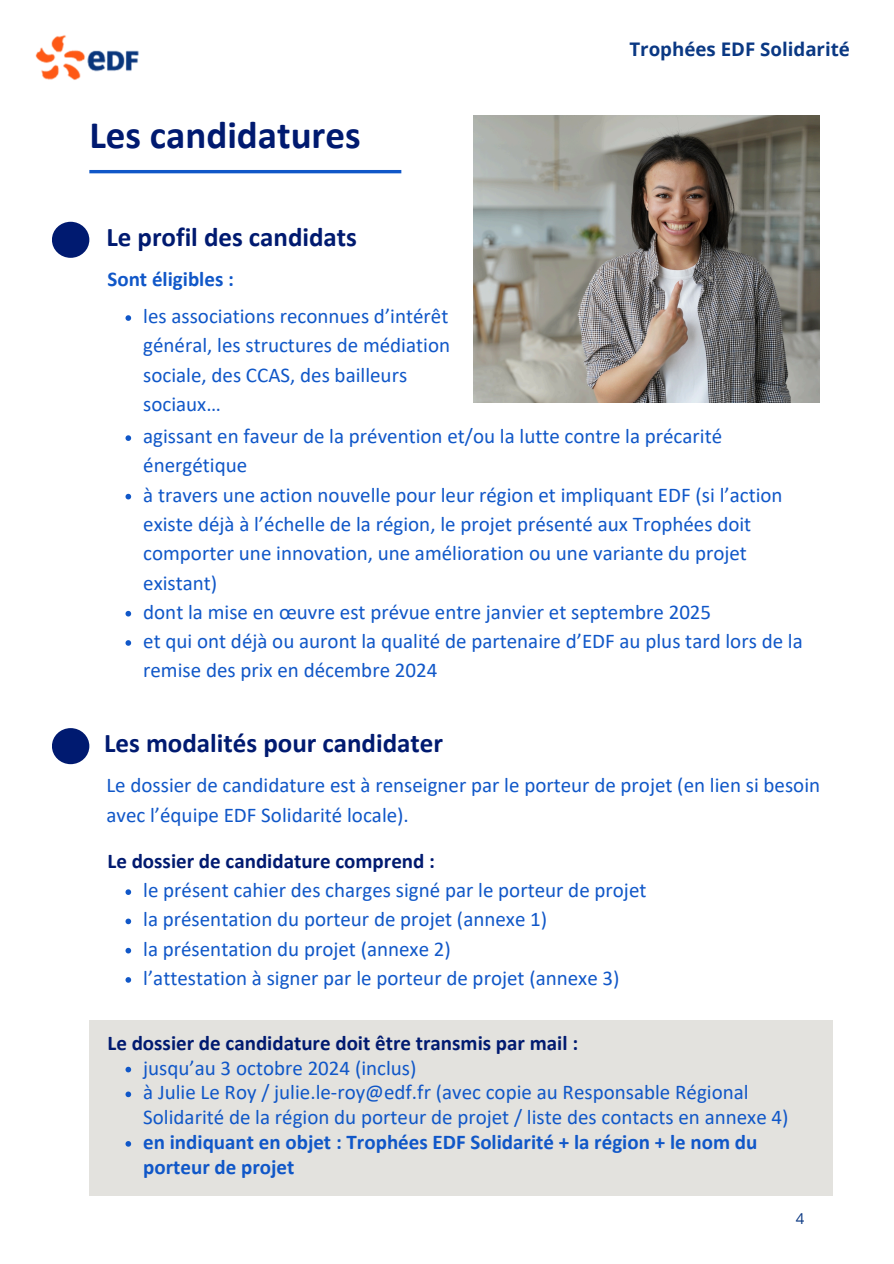
<style>
.page{position:relative;width:894px;height:1264px;background:#fff}
.page>*{position:absolute;margin:0;border:0;box-sizing:border-box;transform-origin:0 0}
.t1{font:700 39px "Calibri";color:#001a70}
.t2{font:700 27px "Calibri";color:#001a70}
.t3{font:21px/29.2px "Calibri";color:#1057c8}
.t4{font:700 21px/24.8px "Calibri";color:#1057c8}
.t5{font:700 21px "Calibri";color:#001a70}
.t6{font:700 18.75px "Open Sans";color:#0a3883}
.t7{font:15px "Open Sans";color:#0a3883}
</style>
<div class="page">
<hr style="left:89px;top:170px;width:312px;height:3px;background:#1057c8">
<div style="left:52px;top:222px;width:37px;height:36px;background:#001a70;border-radius:50%"></div>
<div style="left:52px;top:728px;width:37px;height:36px;background:#001a70;border-radius:50%"></div>
<img style="left:473px;top:115px;width:346px;height:287px">
<svg style="left:125px;top:315px;width:6px;height:6px"></svg>
<svg style="left:125px;top:435px;width:6px;height:6px"></svg>
<svg style="left:125px;top:494px;width:6px;height:5px"></svg>
<svg style="left:125px;top:611px;width:6px;height:5px"></svg>
<svg style="left:125px;top:640px;width:6px;height:5px"></svg>
<div style="left:89px;top:1020px;width:743px;height:175px;background:#e3e2de"></div>
<svg style="left:125px;top:1066px;width:6px;height:6px"></svg>
<svg style="left:125px;top:1091px;width:6px;height:6px"></svg>
<svg style="left:125px;top:1141px;width:6px;height:5px"></svg>
<img style="left:35px;top:35px;width:104px;height:45px">
<svg style="left:125px;top:889px;width:6px;height:6px"></svg>
<svg style="left:125px;top:918px;width:6px;height:6px"></svg>
<svg style="left:125px;top:947px;width:6px;height:6px"></svg>
<svg style="left:125px;top:977px;width:6px;height:5px"></svg>
<p class="t1" style="left:89px;top:119px;width:273px">Les candidatures</p>
<p class="t2" style="left:106px;top:226px;width:252px">Le profil des candidats</p>
<h2 class="t4" style="left:107px;top:268px;width:128px">Sont éligibles :</h2>
<h1 class="t3" style="left:143px;top:303px;width:308px">les associations reconnues d’intérêt général, les structures de médiation sociale, des CCAS, des bailleurs sociaux…</h1>
<p class="t6" style="left:629px;top:36px;width:222px">Trophées EDF Solidarité</p>
<p class="t3" style="left:143px;top:423px;width:580px">agissant en faveur de la prévention et/ou la lutte contre la précarité énergétique</p>
<p class="t3" style="left:143px;top:482px;width:640px">à travers une action nouvelle pour leur région et impliquant EDF (si l’action existe déjà à l’échelle de la région, le projet présenté aux Trophées doit comporter une innovation, une amélioration ou une variante du projet existant)</p>
<p class="t3" style="left:143px;top:599px;width:569px">dont la mise en œuvre est prévue entre janvier et septembre 2025</p>
<p class="t3" style="left:143px;top:628px;width:661px">et qui ont déjà ou auront la qualité de partenaire d’EDF au plus tard lors de la remise des prix en décembre 2024</p>
<p class="t2" style="left:104px;top:732px;width:340px">Les modalités pour candidater</p>
<h2 class="t3" style="left:106px;top:772px;width:715px">Le dossier de candidature est à renseigner par le porteur de projet (en lien si besoin avec l’équipe EDF Solidarité locale).</h2>
<h3 class="t5" style="left:107px;top:852px;width:329px">Le dossier de candidature comprend :</h3>
<p class="t3" style="left:143px;top:877px;width:504px">le présent cahier des charges signé par le porteur de projet</p>
<p class="t3" style="left:143px;top:906px;width:405px">la présentation du porteur de projet (annexe 1)</p>
<p class="t3" style="left:143px;top:935px;width:309px">la présentation du projet (annexe 2)</p>
<p class="t3" style="left:143px;top:965px;width:478px">l’attestation à signer par le porteur de projet (annexe 3)</p>
<h4 class="t5" style="left:107px;top:1034px;width:472px">Le dossier de candidature doit être transmis par mail :</h4>
<h3 class="t3" style="left:143px;top:1054px;width:275px">jusqu’au 3 octobre 2024 (inclus)</h3>
<p class="t3" style="left:143px;top:1081px;width:646px;line-height:24.8px">à Julie Le Roy / julie.le-roy@edf.fr (avec copie au Responsable Régional<br>Solidarité de la région du porteur de projet / liste des contacts en annexe 4)</p>
<p class="t4" style="left:143px;top:1131px;width:615px">en indiquant en objet : Trophées EDF Solidarité + la région + le nom du porteur de projet</p>
<p class="t7" style="left:795px;top:1208px;width:10px">4</p>
</div>
